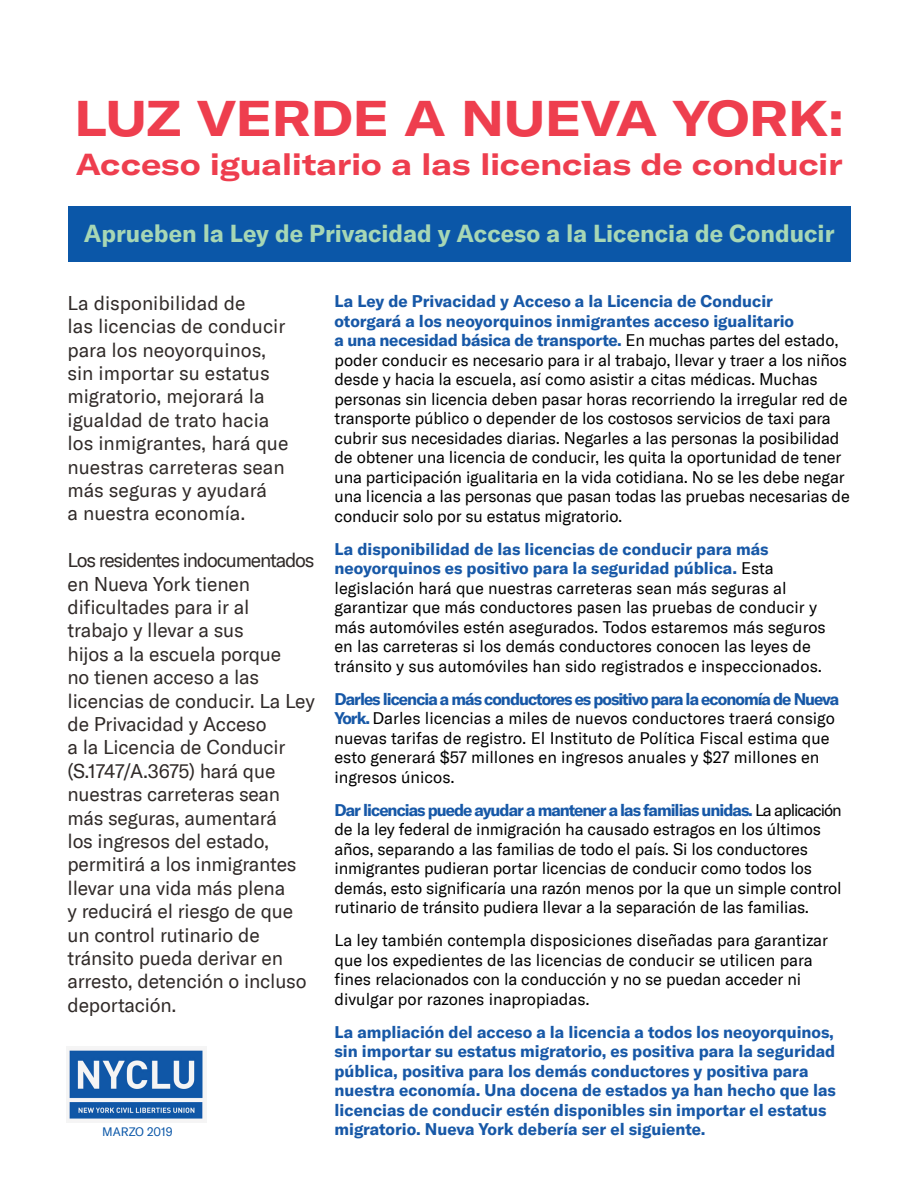
<style>
.page{position:relative;width:918px;height:1188px;background:#fff}
.page>*{position:absolute;margin:0;border:0;box-sizing:border-box;transform-origin:0 0}
.t1{font:700 expanded 49.5px "GT America";color:#ee3e4e}
.t2{font:700 expanded 30px "GT America";letter-spacing:.005em;color:#ee3e4e}
.t3{font:700 24px "GT America ACLU";color:#a7d7b5}
.t4{font:19.5px/23.4px "GT America ACLU";letter-spacing:-.01em;color:#302a28}
.t5{font:16.5px/19.5px "GT America ACLU";letter-spacing:-.01em;color:#000}
.t6{font:700 16.5px/19.5px "GT America ACLU";color:#1758a7}
.t7{font:12px "GT America ACLU";color:#0b57a8}
.s1{font-weight:700;color:#1758a7}
</style>
<div class="page">
<div style="left:68px;top:207px;width:782px;height:55px;background:#0b57a8"></div>
<img style="left:68px;top:1048px;width:137px;height:74px">
<p class="t1" style="left:75px;top:88px;width:771px">LUZ VERDE A NUEVA YORK:</p>
<p class="t2" style="left:76px;top:146px;width:768px">Acceso igualitario a las licencias de conducir</p>
<p class="t3" style="left:84px;top:218px;width:752px">Aprueben la Ley de Privacidad y Acceso a la Licencia de Conducir</p>
<p class="t4" style="left:68px;top:291px;width:223px">La disponibilidad de<br>las licencias de conducir para los neoyorquinos, sin importar su estatus migratorio, mejorará la igualdad de trato hacia los inmigrantes, hará que nuestras carreteras sean más seguras y ayudará<br>a nuestra economía.</p>
<p class="t4" style="left:68px;top:549px;width:249px">Los residentes indocumentados en Nueva York tienen dificultades para ir al trabajo y llevar a sus<br>hijos a la escuela porque<br>no tienen acceso a las licencias de conducir. La Ley de Privacidad y Acceso<br>a la Licencia de Conducir (S.1747/A.3675) hará que nuestras carreteras sean más seguras, aumentará<br>los ingresos del estado, permitirá a los inmigrantes llevar una vida más plena<br>y reducirá el riesgo de que un control rutinario de tránsito pueda derivar en arresto, detención o incluso deportación.</p>
<p class="t7" style="left:102px;top:1125px;width:72px">MARZO 2019</p>
<p class="t5" style="left:334px;top:292px;width:517px"><span class="s1">La Ley de Privacidad y Acceso a la Licencia de Conducir<br>otorgará a los neoyorquinos inmigrantes acceso igualitario<br>a una necesidad básica de transporte.</span> En muchas partes del estado, poder conducir es necesario para ir al trabajo, llevar y traer a los niños desde y hacia la escuela, así como asistir a citas médicas. Muchas personas sin licencia deben pasar horas recorriendo la irregular red de transporte público o depender de los costosos servicios de taxi para cubrir sus necesidades diarias. Negarles a las personas la posibilidad de obtener una licencia de conducir, les quita la oportunidad de tener una participación igualitaria en la vida cotidiana. No se les debe negar una licencia a las personas que pasan todas las pruebas necesarias de conducir solo por su estatus migratorio.</p>
<p class="t5" style="left:334px;top:539px;width:493px"><span class="s1">La disponibilidad de las licencias de conducir para más neoyorquinos es positivo para la seguridad pública.</span> Esta legislación hará que nuestras carreteras sean más seguras al garantizar que más conductores pasen las pruebas de conducir y más automóviles estén asegurados. Todos estaremos más seguros en las carreteras si los demás conductores conocen las leyes de tránsito y sus automóviles han sido registrados e inspeccionados.</p>
<p class="t5" style="left:334px;top:689px;width:506px"><span class="s1">Darles licencia a más conductores es positivo para la economía de Nueva York.</span> Darles licencias a miles de nuevos conductores traerá consigo nuevas tarifas de registro. El Instituto de Política Fiscal estima que esto generará $57 millones en ingresos anuales y $27 millones en ingresos únicos.</p>
<p class="t5" style="left:334px;top:800px;width:509px"><span class="s1">Dar licencias puede ayudar a mantener a las familias unidas.</span> La aplicación de la ley federal de inmigración ha causado estragos en los últimos años, separando a las familias de todo el país. Si los conductores inmigrantes pudieran portar licencias de conducir como todos los demás, esto significaría una razón menos por la que un simple control rutinario de tránsito pudiera llevar a la separación de las familias.</p>
<p class="t5" style="left:334px;top:931px;width:495px">La ley también contempla disposiciones diseñadas para garantizar que los expedientes de las licencias de conducir se utilicen para fines relacionados con la conducción y no se puedan acceder ni divulgar por razones inapropiadas.</p>
<p class="t6" style="left:334px;top:1022px;width:503px">La ampliación del acceso a la licencia a todos los neoyorquinos, sin importar su estatus migratorio, es positiva para la seguridad pública, positiva para los demás conductores y positiva para nuestra economía. Una docena de estados ya han hecho que las licencias de conducir estén disponibles sin importar el estatus migratorio. Nueva York debería ser el siguiente.</p>
</div>
